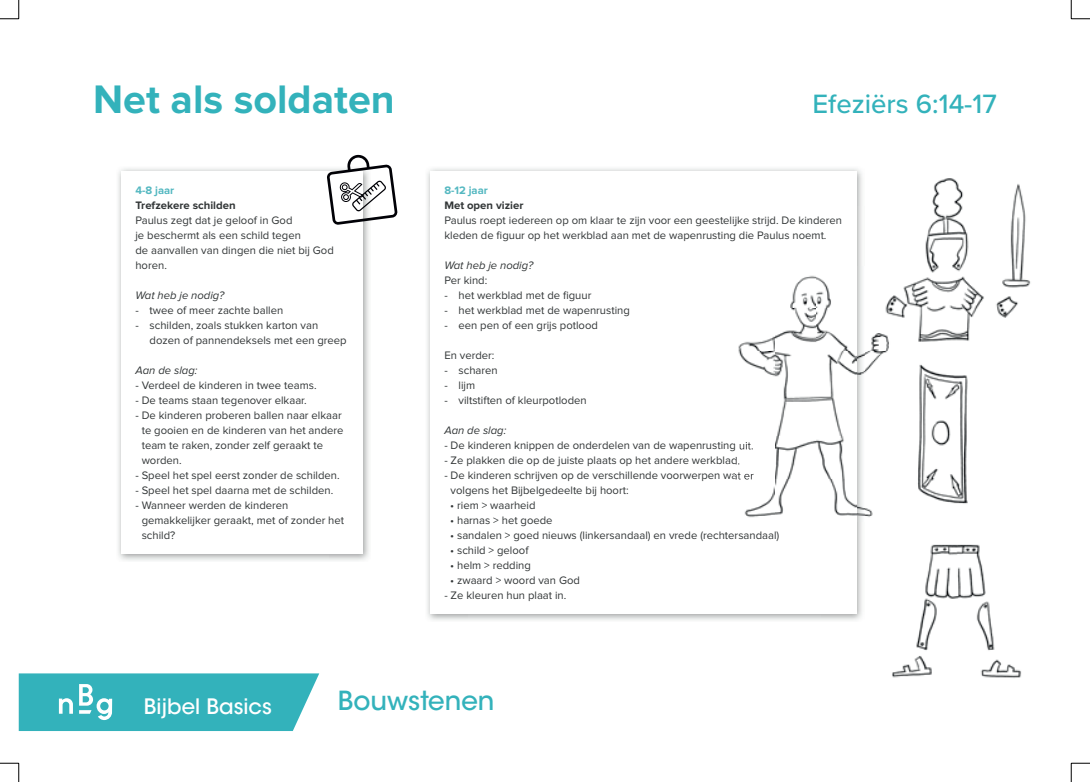
<style>
.page{position:relative;width:1090px;height:782px;background:#fff}
.page>*{position:absolute;margin:0;border:0;box-sizing:border-box;transform-origin:0 0}
.t1{font:700 41.25px "Proxima Nova";color:#33b2bb}
.t2{font:500 27.5px "Proxima Nova";color:#33b2bb}
.t3{font:500 26.12px "ITC Avant Garde Std";color:#33b2bb}
.t4{font:500 21.12px "ITC Avant Garde Std";color:#fff}
.t5{font:11.25px/15px "Proxima Nova";color:#323637}
.t6{font:italic 11.25px "Proxima Nova";color:#323637}
.t7{font:700 11.25px "Proxima Nova";color:#323637}
.t8{font:700 11.25px "Proxima Nova";color:#54b8c1}
</style>
<div class="page">
<svg style="left:19px;top:673px;width:300px;height:58px"></svg>
<img style="left:118px;top:168px;width:251px;height:393px">
<div style="left:121px;top:171px;width:242px;height:382px;background:#fff"></div>
<svg style="left:327px;top:155px;width:70px;height:70px"></svg>
<img style="left:427px;top:168px;width:435px;height:39px">
<img style="left:857px;top:207px;width:5px;height:59px">
<img style="left:821px;top:521px;width:42px;height:99px">
<div style="left:430px;top:171px;width:426px;height:442px;background:#fff"></div>
<img style="left:736px;top:266px;width:153px;height:255px">
<img style="left:736px;top:442px;width:17px;height:9px">
<svg style="left:736px;top:457px;width:3px;height:9px"></svg>
<img style="left:736px;top:472px;width:18px;height:9px">
<img style="left:892px;top:544px;width:130px;height:134px">
<img style="left:918px;top:364px;width:50px;height:140px">
<svg style="left:882px;top:178px;width:149px;height:169px"></svg>
<div style="left:880px;top:247px;width:29px;height:20px;background:#fff"></div>
<svg style="left:0;top:0;width:20px;height:20px"></svg>
<svg style="left:0;top:762px;width:20px;height:20px"></svg>
<svg style="left:1070px;top:0;width:20px;height:20px"></svg>
<svg style="left:1070px;top:762px;width:20px;height:20px"></svg>
<h1 class="t1" style="left:93px;top:80px;width:303px">Net als soldaten</h1>
<p class="t8" style="left:135px;top:185px;width:40px">4-8 jaar</p>
<p class="t7" style="left:135px;top:200px;width:102px">Trefzekere schilden</p>
<p class="t5" style="left:135px;top:213px;width:200px">Paulus zegt dat je geloof in God<br>je beschermt als een schild tegen<br>de aanvallen van dingen die niet bij God horen.</p>
<p class="t6" style="left:135px;top:289px;width:90px">Wat heb je nodig?</p>
<p class="t5" style="left:135px;top:303px;width:149px">- twee of meer zachte ballen</p>
<p class="t5" style="left:150px;top:318px;width:199px;text-indent:-14px">- schilden, zoals stukken karton van dozen of pannendeksels met een greep</p>
<p class="t6" style="left:135px;top:364px;width:63px">Aan de slag:</p>
<p class="t5" style="left:135px;top:378px;width:183px">- Verdeel de kinderen in twee teams.</p>
<p class="t5" style="left:135px;top:393px;width:173px">- De teams staan tegenover elkaar.</p>
<p class="t5" style="left:142px;top:408px;width:203px;text-indent:-6px">- De kinderen proberen ballen naar elkaar te gooien en de kinderen van het andere team te raken, zonder zelf geraakt te worden.</p>
<p class="t5" style="left:135px;top:468px;width:206px">- Speel het spel eerst zonder de schilden.</p>
<p class="t5" style="left:135px;top:483px;width:199px">- Speel het spel daarna met de schilden.</p>
<p class="t5" style="left:142px;top:498px;width:204px;text-indent:-6px">- Wanneer werden de kinderen gemakkelijker geraakt, met of zonder het schild?</p>
<h2 class="t2" style="left:812px;top:83px;width:186px">Efeziërs 6:14-17</h2>
<p class="t8" style="left:444px;top:185px;width:45px">8-12 jaar</p>
<p class="t7" style="left:444px;top:200px;width:81px">Met open vizier</p>
<p class="t5" style="left:444px;top:213px;width:399px">Paulus roept iedereen op om klaar te zijn voor een geestelijke strijd. De kinderen kleden de figuur op het werkblad aan met de wapenrusting die Paulus noemt.</p>
<p class="t6" style="left:444px;top:259px;width:90px">Wat heb je nodig?</p>
<p class="t5" style="left:444px;top:273px;width:44px">Per kind:</p>
<p class="t5" style="left:444px;top:288px;width:149px">- het werkblad met de figuur</p>
<p class="t5" style="left:444px;top:303px;width:187px">- het werkblad met de wapenrusting</p>
<p class="t5" style="left:444px;top:318px;width:155px">- een pen of een grijs potlood</p>
<p class="t5" style="left:444px;top:348px;width:52px">En verder:</p>
<p class="t5" style="left:444px;top:363px;width:55px">- scharen</p>
<p class="t5" style="left:444px;top:378px;width:32px">- lijm</p>
<p class="t5" style="left:444px;top:393px;width:144px">- viltstiften of kleurpotloden</p>
<p class="t6" style="left:444px;top:424px;width:63px">Aan de slag:</p>
<p class="t5" style="left:444px;top:438px;width:311px">- De kinderen knippen de onderdelen van de wapenrusting uit.</p>
<p class="t5" style="left:444px;top:453px;width:297px">- Ze plakken die op de juiste plaats op het andere werkblad.</p>
<p class="t5" style="left:451px;top:468px;width:305px;text-indent:-6px">- De kinderen schrijven op de verschillende voorwerpen wat er volgens het Bijbelgedeelte bij hoort:</p>
<p class="t5" style="left:450px;top:498px;width:87px">• riem &gt; waarheid</p>
<p class="t5" style="left:450px;top:513px;width:104px">• harnas &gt; het goede</p>
<p class="t5" style="left:450px;top:528px;width:331px">• sandalen &gt; goed nieuws (linkersandaal) en vrede (rechtersandaal)</p>
<p class="t5" style="left:450px;top:543px;width:80px">• schild &gt; geloof</p>
<p class="t5" style="left:450px;top:558px;width:82px">• helm &gt; redding</p>
<p class="t5" style="left:450px;top:573px;width:131px">• zwaard &gt; woord van God</p>
<p class="t5" style="left:444px;top:588px;width:124px">- Ze kleuren hun plaat in.</p>
<h3 class="t4" style="left:144px;top:692px;width:130px">Bijbel Basics</h3>
<h3 class="t3" style="left:338px;top:684px;width:158px">Bouwstenen</h3>
</div>
